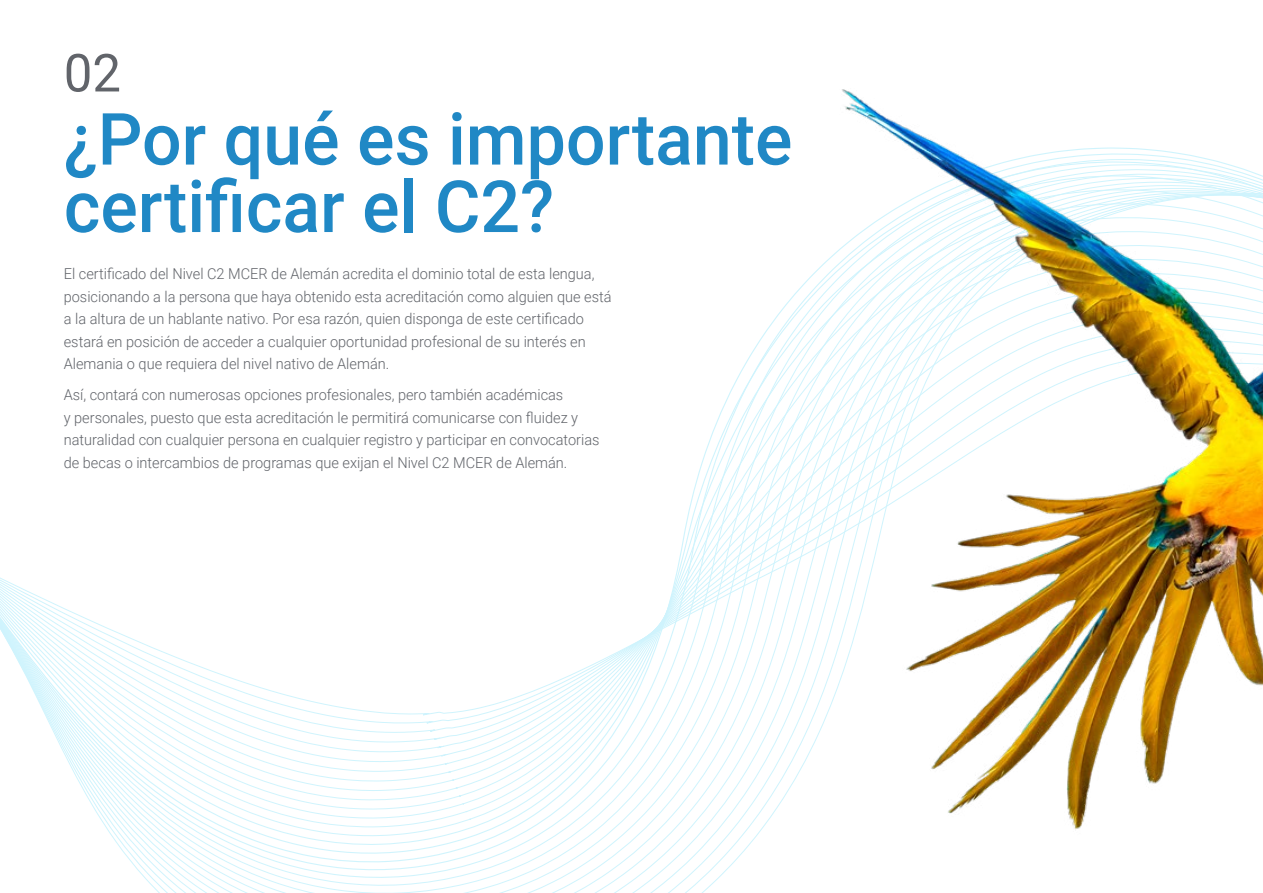
<style>
.page{position:relative;width:1263px;height:893px;background:#fff}
.page>*{position:absolute;margin:0;border:0;box-sizing:border-box;transform-origin:0 0}
.t1{font:500 72px/67.5px "Roboto";color:#2088c5}
.t2{font:52.5px "Roboto";color:#61646a}
.t3{font:300 15px/22.5px "Roboto";color:#61646a}
</style>
<div class="page">
<svg style="left:0;top:317px;width:776px;height:576px"></svg>
<img style="left:776px;top:89px;width:487px;height:741px">
<h2 class="t2" style="left:64px;top:36px;width:59px">02</h2>
<h1 class="t1" style="left:64px;top:103px;width:730px">¿Por qué es importante certificar el C2?</h1>
<p class="t3" style="left:64px;top:262px;width:549px">El certificado del Nivel C2 MCER de Alemán acredita el dominio total de esta lengua, posicionando a la persona que haya obtenido esta acreditación como alguien que está a la altura de un hablante nativo. Por esa razón, quien disponga de este certificado estará en posición de acceder a cualquier oportunidad profesional de su interés en Alemania o que requiera del nivel nativo de Alemán.</p>
<p class="t3" style="left:64px;top:383px;width:537px">Así, contará con numerosas opciones profesionales, pero también académicas<br>y personales, puesto que esta acreditación le permitirá comunicarse con fluidez y naturalidad con cualquier persona en cualquier registro y participar en convocatorias de becas o intercambios de programas que exijan el Nivel C2 MCER de Alemán.</p>
</div>
